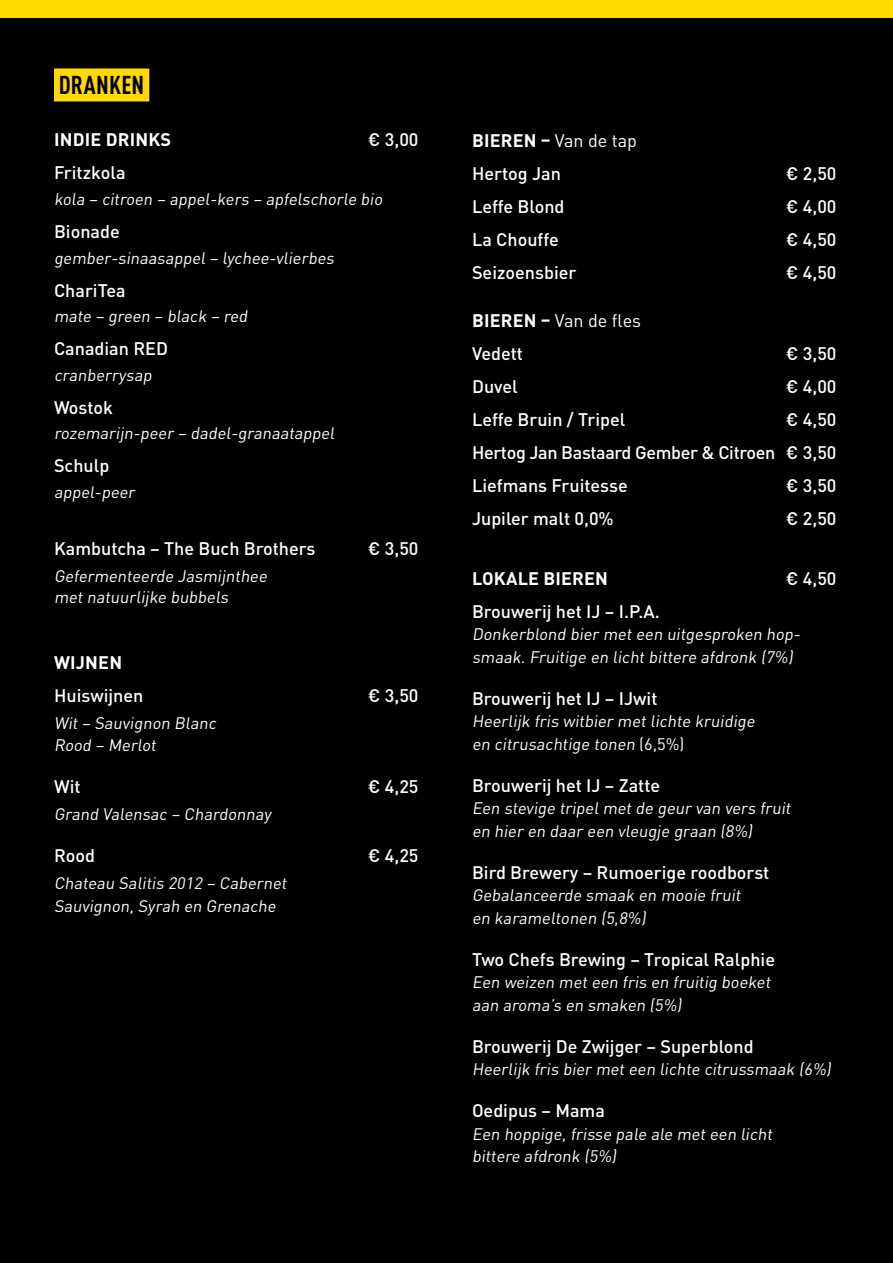
<style>
.page{position:relative;width:893px;height:1263px;background:#000}
.page>*{position:absolute;margin:0;border:0;box-sizing:border-box;transform-origin:0 0}
.t1{font:700 condensed 25.5px "DIN Pro";letter-spacing:.01em;color:#000}
.t2{font:500 18px/33px "DIN Pro";color:#fff}
.t3{font:700 18px "DIN Pro";letter-spacing:.01em;color:#fff}
.t4{font:18px/33px "DIN Pro";color:#fff}
.t5{font:16.5px/22.5px "DIN Pro";color:#fff}
.s1{font-weight:700}
.s2{font-weight:400}
.s3{font-weight:500}
</style>
<div class="page">
<div style="left:0;top:0;width:893px;height:18px;background:#ffd900"></div>
<div style="left:54px;top:68px;width:95px;height:33px;background:#ffd900"></div>
<h1 class="t1" style="left:59px;top:66px;width:87px">DRANKEN</h1>
<p class="t3" style="left:54px;top:128px;width:119px">INDIE DRINKS</p>
<p class="t2" style="left:368px;top:123px;width:52px">€ 3,00</p>
<p class="t2" style="left:54px;top:156px;width:73px">Fritzkola</p>
<p class="t5" style="left:54px;top:187px;width:333px">kola – citroen – appel-kers – apfelschorle bio</p>
<p class="t2" style="left:54px;top:214px;width:67px">Bionade</p>
<p class="t5" style="left:54px;top:246px;width:284px">gember-sinaasappel – lychee-vlierbes</p>
<p class="t2" style="left:54px;top:273px;width:73px">ChariTea</p>
<p class="t5" style="left:54px;top:304px;width:198px">mate – green – black – red</p>
<p class="t2" style="left:54px;top:331px;width:116px">Canadian RED</p>
<p class="t5" style="left:54px;top:363px;width:102px">cranberrysap</p>
<p class="t2" style="left:54px;top:390px;width:61px">Wostok</p>
<p class="t5" style="left:54px;top:421px;width:285px">rozemarijn-peer – dadel-granaatappel</p>
<p class="t2" style="left:54px;top:448px;width:57px">Schulp</p>
<p class="t5" style="left:54px;top:480px;width:85px">appel-peer</p>
<p class="t2" style="left:54px;top:531px;width:263px">Kambutcha – The Buch Brothers</p>
<p class="t2" style="left:368px;top:531px;width:52px">€ 3,50</p>
<p class="t5" style="left:54px;top:564px;width:218px;line-height:21px">Gefermenteerde Jasmijnthee met natuurlijke bubbels</p>
<p class="t3" style="left:54px;top:650px;width:70px">WIJNEN</p>
<p class="t2" style="left:54px;top:678px;width:91px">Huiswijnen</p>
<p class="t2" style="left:368px;top:678px;width:52px">€ 3,50</p>
<p class="t5" style="left:54px;top:711px;width:167px">Wit – Sauvignon Blanc<br>Rood – Merlot</p>
<p class="t2" style="left:54px;top:769px;width:28px">Wit</p>
<p class="t2" style="left:368px;top:769px;width:52px">€ 4,25</p>
<p class="t5" style="left:54px;top:802px;width:222px">Grand Valensac – Chardonnay</p>
<p class="t2" style="left:54px;top:838px;width:43px">Rood</p>
<p class="t2" style="left:368px;top:838px;width:52px">€ 4,25</p>
<p class="t5" style="left:54px;top:871px;width:237px">Chateau Salitis 2012 – Cabernet<br>Sauvignon, Syrah en Grenache</p>
<p class="t2" style="left:472px;top:123px;width:167px"><span class="s1">BIEREN –</span> <span class="s2">Van de tap<br></span>Hertog Jan</p>
<p class="t2" style="left:786px;top:156px;width:52px">€ 2,50</p>
<p class="t2" style="left:472px;top:189px;width:94px">Leffe Blond</p>
<p class="t2" style="left:786px;top:189px;width:52px">€ 4,00</p>
<p class="t2" style="left:472px;top:222px;width:88px">La Chouffe</p>
<p class="t2" style="left:786px;top:222px;width:52px">€ 4,50</p>
<p class="t2" style="left:472px;top:255px;width:106px">Seizoensbier</p>
<p class="t2" style="left:786px;top:255px;width:52px">€ 4,50</p>
<p class="t4" style="left:472px;top:303px;width:171px"><span class="s1">BIEREN –</span> Van de fles<br><span class="s3">Vedett</span></p>
<p class="t2" style="left:786px;top:336px;width:52px">€ 3,50</p>
<p class="t2" style="left:472px;top:369px;width:47px">Duvel</p>
<p class="t2" style="left:786px;top:369px;width:52px">€ 4,00</p>
<p class="t2" style="left:472px;top:402px;width:155px">Leffe Bruin / Tripel</p>
<p class="t2" style="left:472px;top:402px;width:366px;text-align:justify;text-indent:314px">€ 4,50<br>Hertog Jan Bastaard Gember &amp; Citroen € 3,50<br>Liefmans Fruitesse</p>
<p class="t2" style="left:786px;top:468px;width:52px">€ 3,50</p>
<p class="t2" style="left:472px;top:501px;width:143px">Jupiler malt 0,0%</p>
<p class="t2" style="left:786px;top:501px;width:52px">€ 2,50</p>
<p class="t3" style="left:472px;top:566px;width:138px">LOKALE BIEREN</p>
<p class="t2" style="left:786px;top:561px;width:52px">€ 4,50</p>
<p class="t2" style="left:472px;top:594px;width:189px">Brouwerij het IJ – I.P.A.</p>
<p class="t5" style="left:472px;top:622px;width:333px">Donkerblond bier met een uitgesproken hop&shy;smaak. Fruitige en licht bittere afdronk (7%)</p>
<p class="t2" style="left:472px;top:681px;width:187px">Brouwerij het IJ – IJwit</p>
<p class="t5" style="left:472px;top:709px;width:287px">Heerlij k fris witbier met lichte kruidige en citrusachtige tonen ( 6 , 5 % )</p>
<p class="t2" style="left:472px;top:768px;width:190px">Brouwerij het IJ – Zatte</p>
<p class="t5" style="left:472px;top:796px;width:323px">Een stevige tripel met de geur van vers fruit en hier en daar een vleugje graan (8%)</p>
<p class="t2" style="left:472px;top:855px;width:299px">Bird Brewery – Rumoerige roodborst</p>
<p class="t5" style="left:472px;top:883px;width:273px">Gebalanceerde smaak en mooie fruit en karameltonen (5,8%)</p>
<p class="t2" style="left:472px;top:942px;width:305px">Two Chefs Brewing – Tropical Ralphie</p>
<p class="t5" style="left:472px;top:970px;width:303px">Een weizen met een fris en fruitig boeket aan aroma’s en smaken (5%)</p>
<p class="t2" style="left:472px;top:1029px;width:283px">Brouwerij De Zwijger – Superblond</p>
<p class="t5" style="left:472px;top:1057px;width:364px">Heerlijk fris bier met een lichte citrussmaak (6%)</p>
<p class="t2" style="left:472px;top:1093px;width:134px">Oedipus – Mama</p>
<p class="t5" style="left:472px;top:1122px;width:305px">Een hoppige, frisse pale ale met een licht bittere afdronk (5%)</p>
</div>
